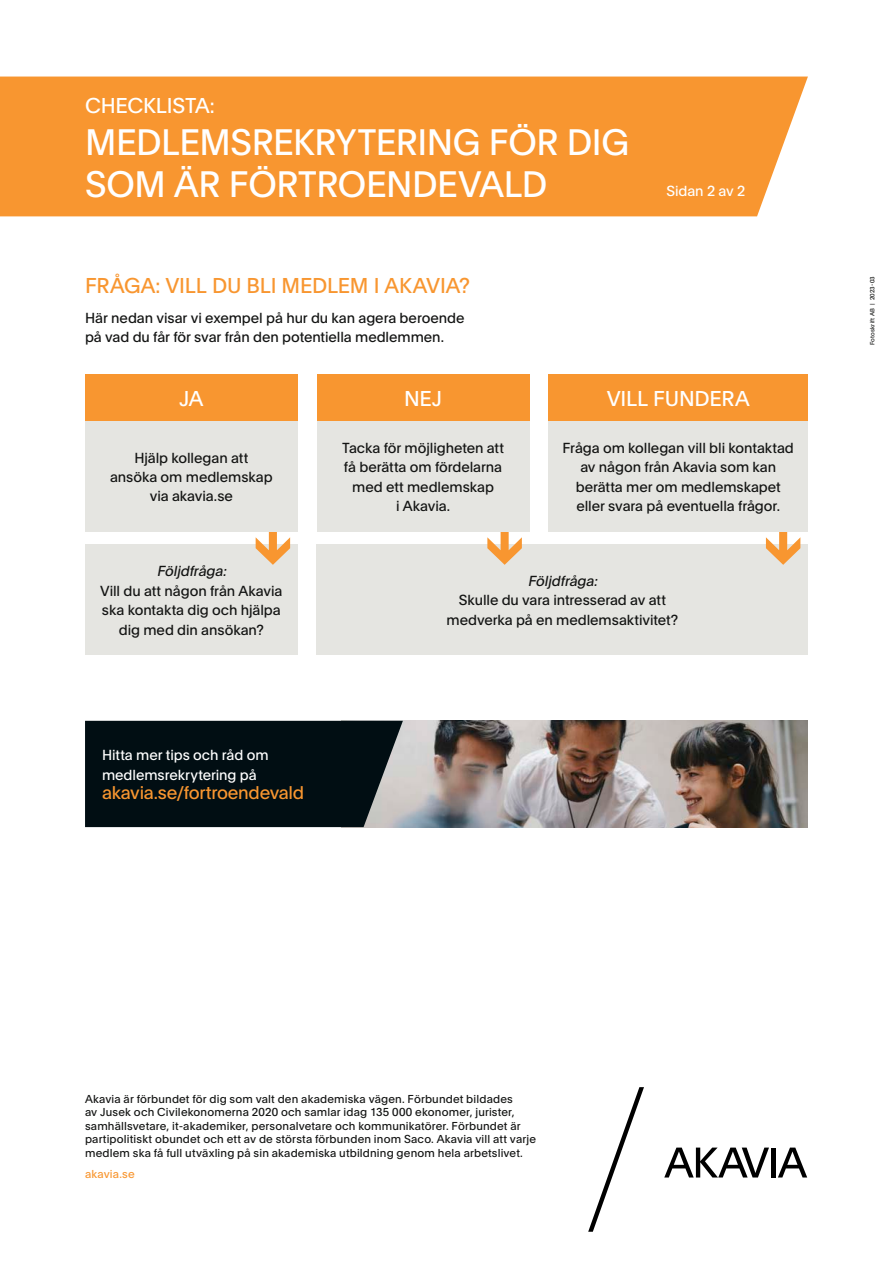
<style>
.page{position:relative;width:893px;height:1263px;background:#fff}
.page>*{position:absolute;margin:0;border:0;box-sizing:border-box;transform-origin:0 0}
.t1{font:36px/42px "Plain";letter-spacing:-.01em;color:#fff}
.t2{font:21px "Plain";letter-spacing:-.01em;color:#f89630}
.t3{font:21px "Plain";letter-spacing:-.01em;color:#fff}
.t4{font:18px "Plain";letter-spacing:-.015em;color:#f89630}
.t5{font:14.25px/19.5px "Plain";letter-spacing:-.005em;color:#131413;text-align:center}
.t6{font:14.25px/19.5px "Plain";color:#fff}
.t7{font:italic 14.25px "Plain";color:#131413}
.t8{font:11.25px/13.5px "Plain";letter-spacing:.015em;color:#131413}
.t9{font:11.25px "Plain";letter-spacing:.015em;color:#f89630}
.t10{font:6px "Plain";letter-spacing:.025em;color:#131413}
</style>
<div class="page">
<div style="left:85px;top:544px;width:213px;height:111px;background:#e5e5e1"></div>
<div style="left:317px;top:544px;width:491px;height:111px;background:#e5e5e1"></div>
<div style="left:85px;top:421px;width:213px;height:110px;background:#e5e5e1"></div>
<div style="left:317px;top:421px;width:212px;height:110px;background:#e5e5e1"></div>
<div style="left:549px;top:421px;width:259px;height:110px;background:#e5e5e1"></div>
<svg style="left:664px;top:1147px;width:105px;height:30px"></svg>
<div style="left:771px;top:1147px;width:5px;height:30px;background:#000"></div>
<svg style="left:778px;top:1147px;width:29px;height:30px"></svg>
<svg style="left:588px;top:1087px;width:56px;height:145px"></svg>
<div style="left:0;top:77px;width:808px;height:139px;background:#f89630"></div>
<div style="left:85px;top:374px;width:213px;height:47px;background:#f89630"></div>
<div style="left:317px;top:374px;width:212px;height:47px;background:#f89630"></div>
<div style="left:549px;top:374px;width:259px;height:47px;background:#f89630"></div>
<img style="left:403px;top:721px;width:405px;height:106px">
<div style="left:85px;top:721px;width:318px;height:106px;background:#010e13"></div>
<svg style="left:252px;top:531px;width:39px;height:1px"></svg>
<svg style="left:484px;top:531px;width:38px;height:1px"></svg>
<svg style="left:762px;top:531px;width:39px;height:1px"></svg>
<h2 class="t3" style="left:85px;top:90px;width:131px">CHECKLISTA:</h2>
<h1 class="t1" style="left:85px;top:119px;width:545px">MEDLEMSREKRYTERING FÖR DIG<br>SOM ÄR FÖRTROENDEVALD</h1>
<h2 class="t2" style="left:85px;top:271px;width:387px">FRÅGA: VILL DU BLI MEDLEM I AKAVIA?</h2>
<p class="t5" style="left:85px;top:307px;width:381px;text-align:left">Här nedan visar vi exempel på hur du kan agera beroende på vad du får för svar från den potentiella medlemmen.</p>
<p class="t6" style="left:666px;top:181px;width:80px">Sidan 2 av 2</p>
<h2 class="t3" style="left:179px;top:383px;width:26px">JA</h2>
<h2 class="t3" style="left:404px;top:383px;width:40px">NEJ</h2>
<h2 class="t3" style="left:607px;top:383px;width:145px">VILL FUNDERA</h2>
<p class="t5" style="left:110px;top:447px;width:164px">Hjälp kollegan att ansöka om medlemskap via akavia.se</p>
<p class="t5" style="left:342px;top:437px;width:163px">Tacka för möjligheten att få berätta om fördelarna med ett medlemskap<br>i Akavia.</p>
<p class="t5" style="left:563px;top:437px;width:233px">Fråga om kollegan vill bli kontaktad av någon från Akavia som kan berätta mer om medlemskapet eller svara på eventuella frågor.</p>
<p class="t7" style="left:157px;top:561px;width:74px">Följdfråga:</p>
<p class="t5" style="left:100px;top:580px;width:184px">Vill du att någon från Akavia ska kontakta dig och hjälpa dig med din ansökan?</p>
<p class="t6" style="left:102px;top:745px;width:168px">Hitta mer tips och råd om medlemsrekrytering på</p>
<p class="t4" style="left:102px;top:780px;width:204px">akavia.se/fortroendevald</p>
<p class="t7" style="left:528px;top:570px;width:74px">Följdfråga:</p>
<p class="t5" style="left:446px;top:590px;width:233px">Skulle du vara intresserad av att medverka på en medlemsaktivitet?</p>
<p class="t10" style="left:868px;top:345px;width:70px;rotate:-90deg">Fotoskrift AB | 2023-03</p>
<p class="t8" style="left:85px;top:1092px;width:452px">Akavia är förbundet för dig som valt den akademiska vägen. Förbundet bildades<br>av Jusek och Civilekonomerna 2020 och samlar idag 135 000 ekonomer, jurister, samhällsvetare, it--akademiker, personalvetare och kommunikatörer. Förbundet är partipolitiskt obundet och ett av de största förbunden inom Saco. Akavia vill att varje medlem ska få full utväxling på sin akademiska utbildning genom hela arbetslivet.</p>
<p class="t9" style="left:85px;top:1166px;width:51px">akavia.se</p>
</div>
